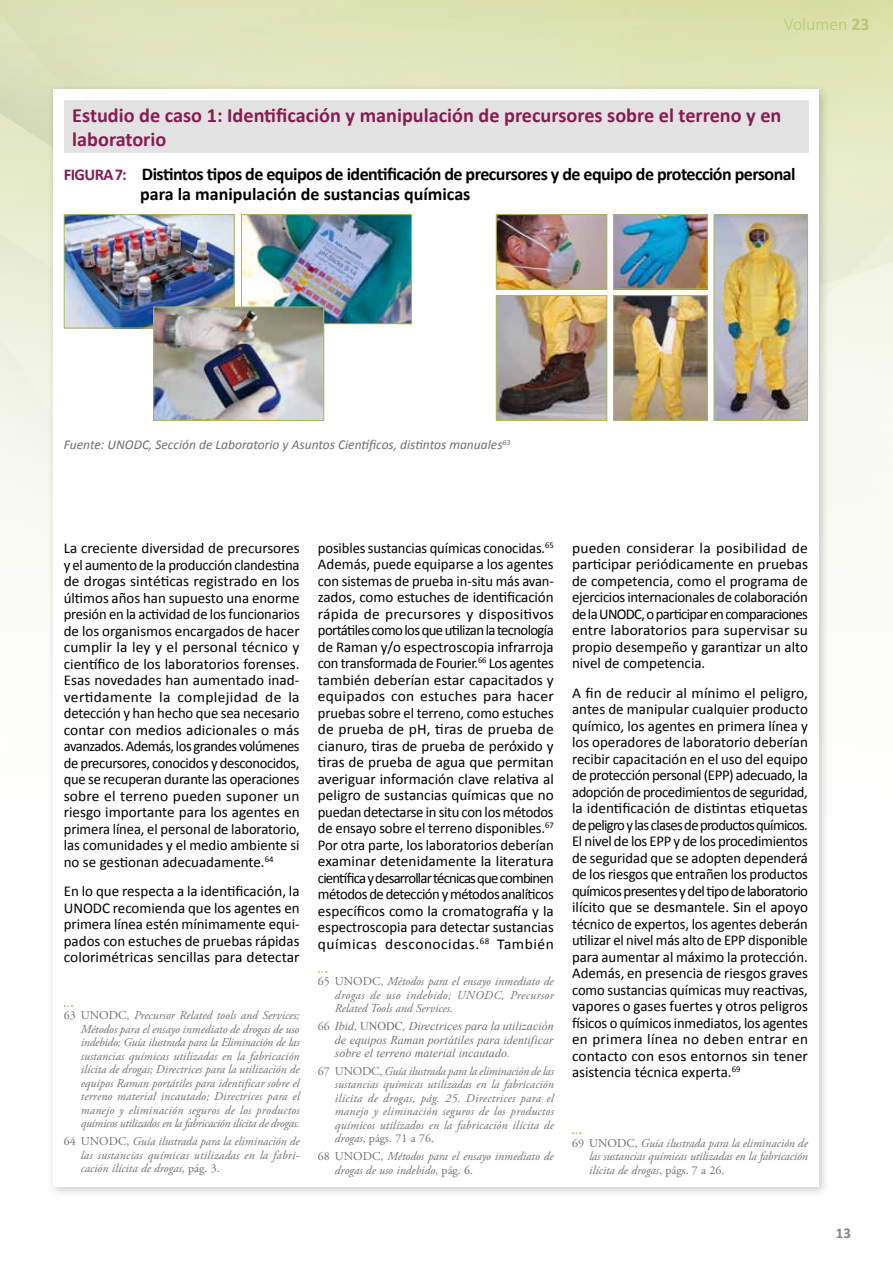
<style>
.page{position:relative;width:893px;height:1263px;background:#fff}
.page>*{position:absolute;margin:0;border:0;box-sizing:border-box;transform-origin:0 0}
.t1{font:700 20.25px/24.2px "Calibri";color:#881b52}
.t2{font:700 18px/19.5px "Calibri";letter-spacing:-.03em;color:#000}
.t3{font:300 17.7px "Calibri";color:#b9c676}
.t4{font:700 16.5px "Calibri";color:#881b52}
.t5{font:15px/16.5px "Calibri";color:#000;text-align:justify}
.t6{font:700 15px "Calibri";color:#878786}
.t7{font:italic 13.5px "Calibri";color:#6f6f6e}
.t8{font:italic 12px/13.5px "Adobe Garamond Pro";color:#6f6f6e;text-align:justify}
.t9{font:italic 12px/13.5px "Times New Roman";color:#6f6f6e;text-align:justify}
.s1{font-weight:700}
.s2{font-size:16.5px;color:#881b52}
.s3{font-style:normal}
.s4{font-family:"Adobe Garamond Pro";font-style:normal}
</style>
<div class="page">
<div style="left:0;top:141px;width:893px;height:60px;background:#e6ebca"></div>
<svg style="left:0;top:201px;width:893px;height:347px;fill:#f5f7eb"></svg>
<svg style="left:0;top:0;width:893px;height:141px;background:#dde3b6"></svg>
<div style="left:47px;top:84px;width:784px;height:1115px;background:#000;opacity:.2"></div>
<div style="left:53px;top:90px;width:766px;height:1097px;background:#fff"></div>
<svg style="left:319px;top:971px;width:8px;height:2px"></svg>
<svg style="left:573px;top:1132px;width:8px;height:2px"></svg>
<div style="left:64px;top:100px;width:744px;height:53px;background:#e3e3e3"></div>
<img style="left:615px;top:297px;width:91px;height:122px">
<div style="left:613px;top:295px;width:95px;height:126px;border:1px solid #a8b85c"></div>
<img style="left:498px;top:216px;width:107px;height:71px">
<div style="left:496px;top:214px;width:111px;height:75px;border:1px solid #a8b85c"></div>
<img style="left:498px;top:297px;width:107px;height:122px">
<div style="left:496px;top:295px;width:111px;height:126px;border:1px solid #a8b85c"></div>
<img style="left:615px;top:216px;width:91px;height:71px">
<div style="left:613px;top:214px;width:95px;height:75px;border:1px solid #a8b85c"></div>
<img style="left:66px;top:216px;width:167px;height:110px">
<div style="left:64px;top:214px;width:171px;height:114px;border:1px solid #a8b85c"></div>
<img style="left:716px;top:216px;width:90px;height:203px">
<div style="left:714px;top:214px;width:94px;height:207px;border:1px solid #a8b85c"></div>
<img style="left:243px;top:216px;width:167px;height:106px">
<div style="left:241px;top:214px;width:171px;height:110px;border:1px solid #a8b85c"></div>
<img style="left:155px;top:309px;width:167px;height:110px">
<div style="left:153px;top:307px;width:171px;height:114px;border:1px solid #a8b85c"></div>
<svg style="left:65px;top:1005px;width:8px;height:2px"></svg>
<p class="t3" style="left:784px;top:13px;width:87px">Volumen <span class="s1">23</span></p>
<h1 class="t1" style="left:72px;top:103px;width:711px">Estudio de caso 1: Identificación y manipulación de precursores sobre el terreno y en laboratorio</h1>
<p class="t4" style="left:64px;top:164px;width:31px">Figura</p>
<p class="t2" style="left:140px;top:164px;width:657px;text-indent:-25px"><span class="s2">7:</span> Distintos tipos de equipos de identificación de precursores y de equipo de protección personal para la manipulación de sustancias químicas</p>
<p class="t7" style="left:64px;top:436px;width:448px">Fuente: UNODC, Sección de Laboratorio y Asuntos Científicos, distintos manuales<sup>63</sup></p>
<p class="t5" style="left:64px;top:540px;width:237px">La creciente diversidad de precursores y el aumento de la producción clandestina de drogas sintéticas registrado en los últimos años han supuesto una enorme presión en la actividad de los funcionarios de los organismos encargados de hacer cumplir la ley y el personal técnico y científico de los laboratorios forenses.<br>Esas novedades han aumentado inad&shy;vertidamente la complejidad de la detección y han hecho que sea necesario contar con medios adicionales o más avanzados. Además, los grandes volúmenes de precursores, conocidos y desconocidos, que se recuperan durante las operaciones sobre el terreno pueden suponer un riesgo importante para los agentes en primera línea, el personal de laboratorio, las comunidades y el medio ambiente si no se gestionan adecuadamente.<sup>64</sup></p>
<p class="t5" style="left:64px;top:883px;width:237px">En lo que respecta a la identificación, la UNODC recomienda que los agentes en primera línea estén mínimamente equi&shy;pados con estuches de pruebas rápidas colorimétricas sencillas para detectar</p>
<p class="t8" style="left:81px;top:1009px;width:220px;text-indent:-17px"><span class="s3">63 UNODC,</span> Precursor Related tools and Services; Métodos para el ensayo inmediato de drogas de uso indebido; Guía ilustrada para la Eliminación de las sustancias químicas utilizadas en la fabricación ilícita de drogas; Directrices para la utilización de equipos Raman portátiles para identificar sobre el terreno material incautado; Directrices para el manejo y eliminación seguros de los productos químicos utilizados en la fabricación ilícita de drogas.</p>
<p class="t8" style="left:81px;top:1135px;width:220px;text-indent:-17px"><span class="s3">64 UNODC,</span> Guía ilustrada para la eliminación de las sustancias químicas utilizadas en la fabri&shy;cación ilícita de drogas<span class="s3">, pág. 3.</span></p>
<p class="t5" style="left:318px;top:540px;width:237px">posibles sustancias químicas conocidas.<sup>65<br></sup>Además, puede equiparse a los agentes con sistemas de prueba in-situ más avan&shy;zados, como estuches de identificación rápida de precursores y dispositivos portátiles como los que utilizan la tecnología de Raman y/o espectroscopia infrarroja con transformada de Fourier.<sup>66</sup> Los agentes también deberían estar capacitados y equipados con estuches para hacer pruebas sobre el terreno, como estuches de prueba de pH, tiras de prueba de cianuro, tiras de prueba de peróxido y tiras de prueba de agua que permitan averiguar información clave relativa al peligro de sustancias químicas que no puedan detectarse in situ con los métodos de ensayo sobre el terreno disponibles.<sup>67<br></sup>Por otra parte, los laboratorios deberían examinar detenidamente la literatura científica y desarrollar técnicas que combinen métodos de detección y métodos analíticos específicos como la cromatografía y la espectroscopia para detectar sustancias químicas desconocidas.<sup>68</sup> También</p>
<p class="t8" style="left:335px;top:975px;width:220px;text-indent:-17px"><span class="s3">65 UNODC,</span> Métodos para el ensayo inmediato de drogas de uso indebido; UNODC, Precursor Related Tools and Services<span class="s3">.</span></p>
<p class="t9" style="left:335px;top:1019px;width:220px;text-indent:-17px"><span class="s4">66</span> Ibid, <span class="s3">UNODC</span>, Directrices para la utilización de equipos Raman portátiles para identificar sobre el terreno material incautado.</p>
<p class="t8" style="left:335px;top:1065px;width:220px;text-indent:-17px"><span class="s3">67 UNODC,</span> Guía ilustrada para la eliminación de las sustancias químicas utilizadas en la fabricación ilícita de drogas, pág. 25. Directrices para el manejo y eliminación seguros de los productos químicos utilizados en la fabricación ilícita de drogas<span class="s3">, págs. 71 a 76.</span></p>
<p class="t8" style="left:335px;top:1150px;width:220px;text-indent:-17px"><span class="s3">68 UNODC,</span> Métodos para el ensayo inmediato de drogas de uso indebido<span class="s3">, pág. 6.</span></p>
<p class="t5" style="left:572px;top:540px;width:237px">pueden considerar la posibilidad de participar periódicamente en pruebas de competencia, como el programa de ejercicios internacionales de colaboración de la UNODC, o participar en comparaciones entre laboratorios para supervisar su propio desempeño y garantizar un alto nivel de competencia.</p>
<p class="t5" style="left:572px;top:684px;width:237px">A fin de reducir al mínimo el peligro, antes de manipular cualquier producto químico, los agentes en primera línea y los operadores de laboratorio deberían recibir capacitación en el uso del equipo de protección personal (EPP) adecuado, la adopción de procedimientos de seguridad, la identificación de distintas etiquetas de peligro y las clases de productos químicos.<br>El nivel de los EPP y de los procedimientos de seguridad que se adopten dependerá de los riesgos que entrañen los productos químicos presentes y del tipo de laboratorio ilícito que se desmantele. Sin el apoyo técnico de expertos, los agentes deberán utilizar el nivel más alto de EPP disponible para aumentar al máximo la protección.<br>Además, en presencia de riesgos graves como sustancias químicas muy reactivas, vapores o gases fuertes y otros peligros físicos o químicos inmediatos, los agentes en primera línea no deben entrar en contacto con esos entornos sin tener asistencia técnica experta.<sup>69</sup></p>
<p class="t8" style="left:589px;top:1136px;width:220px;text-indent:-17px"><span class="s3">69 UNODC,</span> Guía ilustrada para la eliminación de las sustancias químicas utilizadas en la fabricación ilícita de drogas<span class="s3">, págs. 7 a 26.</span></p>
<p class="t6" style="left:836px;top:1223px;width:17px">13</p>
</div>
